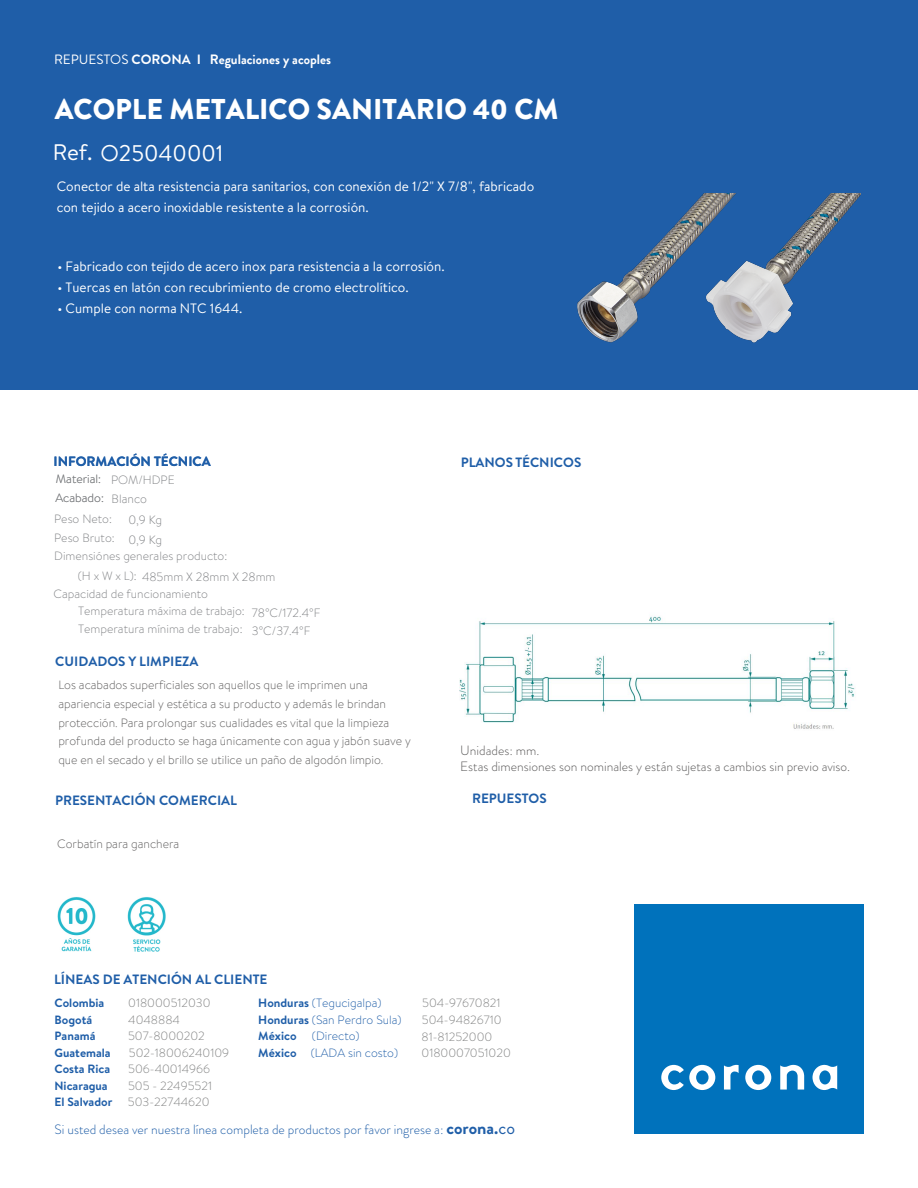
<style>
.page{position:relative;width:918px;height:1188px;background:#fff}
.page>*{position:absolute;margin:0;border:0;box-sizing:border-box;transform-origin:0 0}
.t1{font:900 28.5px "Brandon Grotesque";color:#fff}
.t2{font:22.5px "Brandon Text";color:#fff}
.t3{font:13.5px/21.1px "Brandon Text";color:#fff}
.t4{font:700 13.5px "Brandon Grotesque";color:#1f5ea8}
.t5{font:300 13.5px/16.2px "Brandon Grotesque";color:#5d5c5c}
.t6{font:300 13.5px "Brandon Grotesque";color:#1f5ea8}
.t7{font:700 13.5px "Brandon Grotesque";color:#fff}
.t8{font:13.5px "Brandon Grotesque";color:#fff}
.t9{font:300 12px/18.6px "Brandon Text";color:#5d5c5c}
.t10{font:300 12px/16.8px "Brandon Text";color:#808285}
.t11{font:300 12px/15.8px "Brandon Text";color:#828383}
.t12{font:300 12px/17.7px "Brandon Text";color:#1f5ea8}
.t13{font:700 12px "Brandon Text";color:#1f5ea8}
.s1{font-weight:700}
.s2{font-weight:700;font-size:18px}
.s3{font-weight:400;font-size:18px}
</style>
<div class="page">
<div style="left:0;top:0;width:918px;height:389px;background:#1f5ea8"></div>
<div style="left:634px;top:904px;width:230px;height:230px;background:#0072bc"></div>
<svg style="left:661px;top:1065px;width:54px;height:25px"></svg>
<svg style="left:745px;top:1065px;width:26px;height:25px"></svg>
<svg style="left:780px;top:1065px;width:24px;height:25px"></svg>
<svg style="left:812px;top:1065px;width:25px;height:25px"></svg>
<svg style="left:724px;top:1065px;width:15px;height:25px"></svg>
<img style="left:577px;top:194px;width:284px;height:149px">
<img style="left:459px;top:616px;width:396px;height:113px">
<img style="left:57px;top:897px;width:109px;height:55px">
<p class="t8" style="left:54px;top:50px;width:148px">REPUESTOS <span class="s1">CORONA I</span></p>
<p class="t7" style="left:210px;top:50px;width:123px">Regulaciones y acoples</p>
<h1 class="t1" style="left:55px;top:89px;width:505px">ACOPLE METALICO SANITARIO 40 CM</h1>
<h2 class="t2" style="left:53px;top:136px;width:41px">Ref.</h2>
<h2 class="t2" style="left:100px;top:138px;width:125px">O25040001</h2>
<p class="t3" style="left:57px;top:175px;width:479px">Conector de alta resistencia para sanitarios, con conexión de 1/2" X 7/8", fabricado con tejido a acero inoxidable resistente a la corrosión.</p>
<p class="t3" style="left:57px;top:255px;width:389px">• Fabricado con tejido de acero inox para resistencia a la corrosión.</p>
<p class="t3" style="left:57px;top:277px;width:353px">• Tuercas en latón con recubrimiento de cromo electrolítico.</p>
<p class="t3" style="left:57px;top:298px;width:187px">• Cumple con norma NTC 1644.</p>
<p class="t4" style="left:54px;top:452px;width:159px">INFORMACIÓN TÉCNICA</p>
<p class="t10" style="left:56px;top:469px;width:50px;line-height:18.8px">Material:<br>Acabado:</p>
<p class="t10" style="left:111px;top:470px;width:65px;line-height:18.6px">POM/HDPE<br>Blanco</p>
<p class="t10" style="left:128px;top:509px;width:35px;line-height:19.6px">0,9 Kg<br>0,9 Kg</p>
<p class="t10" style="left:54px;top:510px;width:59px">Peso Neto:</p>
<p class="t10" style="left:54px;top:529px;width:62px">Peso Bruto:</p>
<p class="t10" style="left:54px;top:547px;width:175px">Dimensiónes generales producto:</p>
<p class="t10" style="left:78px;top:567px;width:60px">(H x W x L):</p>
<p class="t10" style="left:78px;top:585px;width:168px;text-indent:-25px">Capacidad de funcionamiento<br>Temperatura máxima de trabajo:</p>
<p class="t10" style="left:78px;top:620px;width:166px">Temperatura mínima de trabajo:</p>
<p class="t10" style="left:142px;top:568px;width:135px">485mm X 28mm X 28mm</p>
<p class="t10" style="left:252px;top:603px;width:70px;line-height:18.5px">78°C/172.4°F<br>3°C/37.4°F</p>
<p class="t4" style="left:55px;top:652px;width:145px">CUIDADOS Y LIMPIEZA</p>
<p class="t9" style="left:58px;top:676px;width:354px">Los acabados superficiales son aquellos que le imprimen una apariencia especial y estética a su producto y además le brindan protección. Para prolongar sus cualidades es vital que la limpieza profunda del producto se haga únicamente con agua y jabón suave y que en el secado y el brillo se utilice un paño de algodón limpio.</p>
<p class="t4" style="left:55px;top:791px;width:183px">PRESENTACIÓN COMERCIAL</p>
<p class="t9" style="left:57px;top:834px;width:124px">Corbatín para ganchera</p>
<p class="t4" style="left:461px;top:453px;width:122px">PLANOS TÉCNICOS</p>
<p class="t5" style="left:460px;top:742px;width:392px">Unidades: mm.<br>Estas dimensiones son nominales y están sujetas a cambios sin previo aviso.</p>
<p class="t4" style="left:472px;top:789px;width:76px">REPUESTOS</p>
<p class="t4" style="left:54px;top:970px;width:215px">LÍNEAS DE ATENCIÓN AL CLIENTE</p>
<p class="t13" style="left:55px;top:995px;width:51px">Colombia</p>
<p class="t11" style="left:128px;top:995px;width:84px">018000512030</p>
<p class="t13" style="left:55px;top:1011px;width:39px">Bogotá</p>
<p class="t11" style="left:128px;top:1012px;width:53px">4048884</p>
<p class="t13" style="left:55px;top:1028px;width:42px">Panamá</p>
<p class="t11" style="left:128px;top:1028px;width:78px">507-8000202</p>
<p class="t13" style="left:55px;top:1044px;width:58px">Guatemala</p>
<p class="t11" style="left:129px;top:1045px;width:102px">502-18006240109</p>
<p class="t13" style="left:55px;top:1061px;width:57px">Costa Rica</p>
<p class="t11" style="left:128px;top:1061px;width:83px">506-40014966</p>
<p class="t13" style="left:55px;top:1077px;width:55px">Nicaragua</p>
<p class="t11" style="left:128px;top:1078px;width:85px">505 - 22495521</p>
<p class="t13" style="left:55px;top:1094px;width:59px">El Salvador</p>
<p class="t11" style="left:128px;top:1094px;width:83px">503-22744620</p>
<p class="t12" style="left:258px;top:994px;width:125px"><span class="s1">Honduras</span> (Tegucigalpa)</p>
<p class="t11" style="left:422px;top:995px;width:80px">504-97670821</p>
<p class="t12" style="left:258px;top:1011px;width:145px"><span class="s1">Honduras</span> (San Perdro Sula)</p>
<p class="t11" style="left:422px;top:1012px;width:81px">504-94826710</p>
<p class="t13" style="left:258px;top:1027px;width:40px">México</p>
<p class="t12" style="left:258px;top:1026px;width:141px;text-indent:54px">(Directo)<br><span class="s1">México</span> (LADA sin costo)</p>
<p class="t11" style="left:422px;top:1029px;width:91px">81-81252000<br>0180007051020</p>
<p class="t6" style="left:55px;top:1120px;width:462px">Si usted desea ver nuestra línea completa de productos por favor ingrese a: <span class="s2">corona.</span><span class="s3">co</span></p>
</div>
